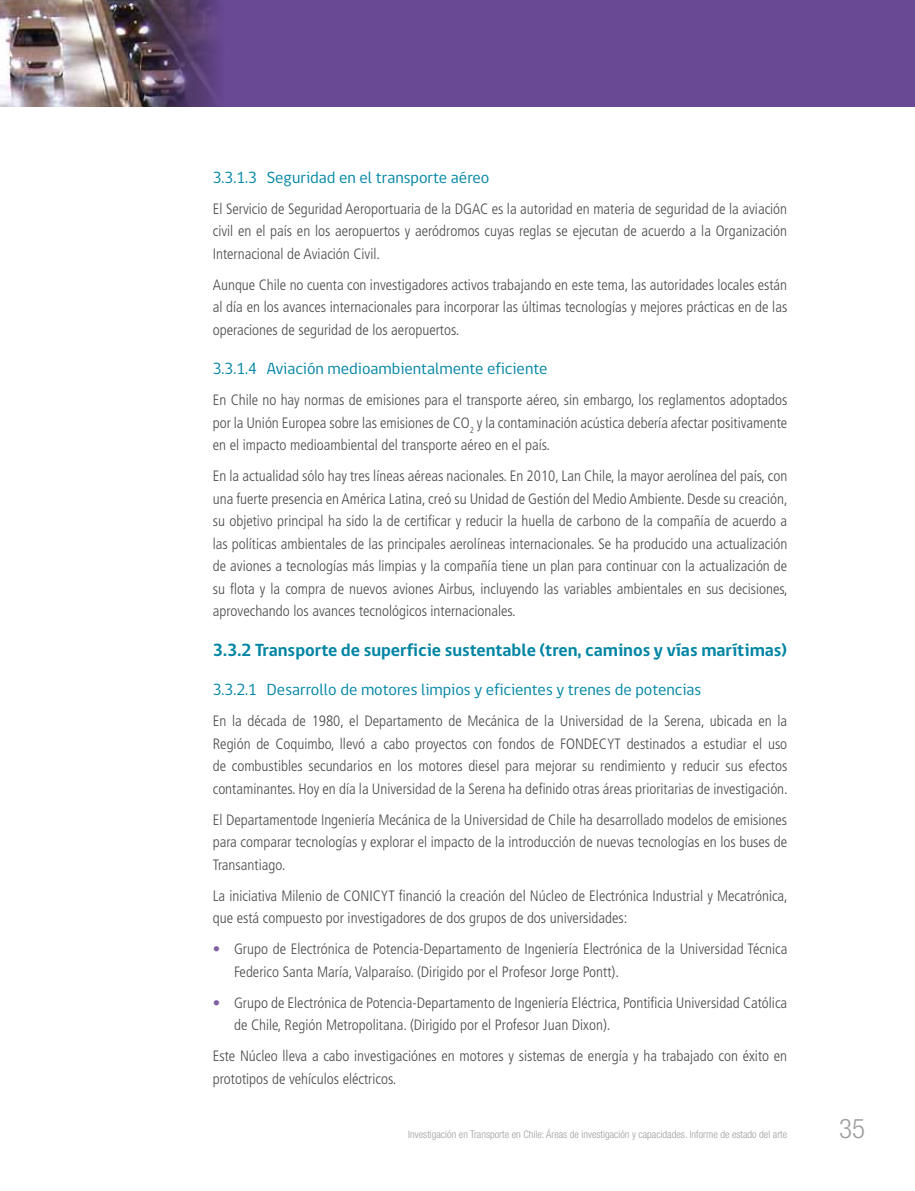
<style>
.page{position:relative;width:915px;height:1191px;background:#fff}
.page>*{position:absolute;margin:0;border:0;box-sizing:border-box;transform-origin:0 0}
.t1{font:300 condensed 27px "Helvetica Neue LT Std";color:#9c9e9f}
.t2{font:700 18px "gob CL";color:#0085a4}
.t3{font:16.5px "gob CL";color:#0085a4}
.t4{font:300 condensed 15px/22.5px "Frutiger LT Std";color:#4b4b4d;text-align:justify}
.t5{font:300 condensed 10.5px "Helvetica Neue LT Std";color:#9c9e9f}
.s1{color:#7d61a2}
</style>
<div class="page">
<img style="left:0;top:0;width:122px;height:106px">
<div style="left:122px;top:0;width:792px;height:106px;background:#694894"></div>
<p class="t3" style="left:213px;top:166px;width:278px">3.3.1.3 Seguridad en el transporte aéreo</p>
<p class="t4" style="left:213px;top:197px;width:575px">El Servicio de Seguridad Aeroportuaria de la DGAC es la autoridad en materia de seguridad de la aviación civil en el país en los aeropuertos y aeródromos cuyas reglas se ejecutan de acuerdo a la Organización Internacional de Aviación Civil.</p>
<p class="t4" style="left:213px;top:273px;width:576px">Aunque Chile no cuenta con investigadores activos trabajando en este tema, las autoridades locales están al día en los avances internacionales para incorporar las últimas tecnologías y mejores prácticas en de las operaciones de seguridad de los aeropuertos.</p>
<p class="t3" style="left:213px;top:357px;width:336px">3.3.1.4 Aviación medioambientalmente eficiente</p>
<p class="t4" style="left:213px;top:389px;width:576px">En Chile no hay normas de emisiones para el transporte aéreo, sin embargo, los reglamentos adoptados por la Unión Europea sobre las emisiones de CO<sub>2</sub> y la contaminación acústica debería afectar positivamente en el impacto medioambiental del transporte aéreo en el país.</p>
<p class="t4" style="left:213px;top:465px;width:576px">En la actualidad sólo hay tres líneas aéreas nacionales. En 2010, Lan Chile, la mayor aerolínea del país, con una fuerte presencia en América Latina, creó su Unidad de Gestión del Medio Ambiente. Desde su creación, su objetivo principal ha sido la de certificar y reducir la huella de carbono de la compañía de acuerdo a las políticas ambientales de las principales aerolíneas internacionales. Se ha producido una actualización de aviones a tecnologías más limpias y la compañía tiene un plan para continuar con la actualización de su flota y la compra de nuevos aviones Airbus, incluyendo las variables ambientales en sus decisiones, aprovechando los avances tecnológicos internacionales.</p>
<p class="t2" style="left:213px;top:637px;width:575px">3.3.2 Transporte de superficie sustentable (tren, caminos y vías marítimas)</p>
<p class="t3" style="left:213px;top:678px;width:490px">3.3.2.1 Desarrollo de motores limpios y eficientes y trenes de potencias</p>
<p class="t4" style="left:213px;top:710px;width:576px">En la década de 1980, el Departamento de Mecánica de la Universidad de la Serena, ubicada en la Región de Coquimbo, llevó a cabo proyectos con fondos de FONDECYT destinados a estudiar el uso de combustibles secundarios en los motores diesel para mejorar su rendimiento y reducir sus efectos contaminantes. Hoy en día la Universidad de la Serena ha definido otras áreas prioritarias de investigación.</p>
<p class="t4" style="left:213px;top:808px;width:575px">El Departamentode Ingeniería Mecánica de la Universidad de Chile ha desarrollado modelos de emisiones para comparar tecnologías y explorar el impacto de la introducción de nuevas tecnologías en los buses de Transantiago.</p>
<p class="t4" style="left:213px;top:884px;width:576px">La iniciativa Milenio de CONICYT financió la creación del Núcleo de Electrónica Industrial y Mecatrónica, que está compuesto por investigadores de dos grupos de dos universidades:</p>
<p class="t4" style="left:234px;top:938px;width:554px;text-indent:-21px"><span class="s1">•</span> Grupo de Electrónica de Potencia-Departamento de Ingeniería Electrónica de la Universidad Técnica<br>Federico Santa María, Valparaíso. (Dirigido por el Profesor Jorge Pontt).</p>
<p class="t4" style="left:234px;top:991px;width:554px;text-indent:-21px"><span class="s1">•</span> Grupo de Electrónica de Potencia-Departamento de Ingeniería Eléctrica, Pontificia Universidad Católica de Chile, Región Metropolitana. (Dirigido por el Profesor Juan Dixon).</p>
<p class="t4" style="left:213px;top:1045px;width:575px">Este Núcleo lleva a cabo investigaciónes en motores y sistemas de energía y ha trabajado con éxito en prototipos de vehículos eléctricos.</p>
<p class="t5" style="left:408px;top:1128px;width:380px">Investigación en Transporte en Chile: Áreas de investigación y capacidades. Informe de estado del arte</p>
<h1 class="t1" style="left:838px;top:1113px;width:27px">35</h1>
</div>
